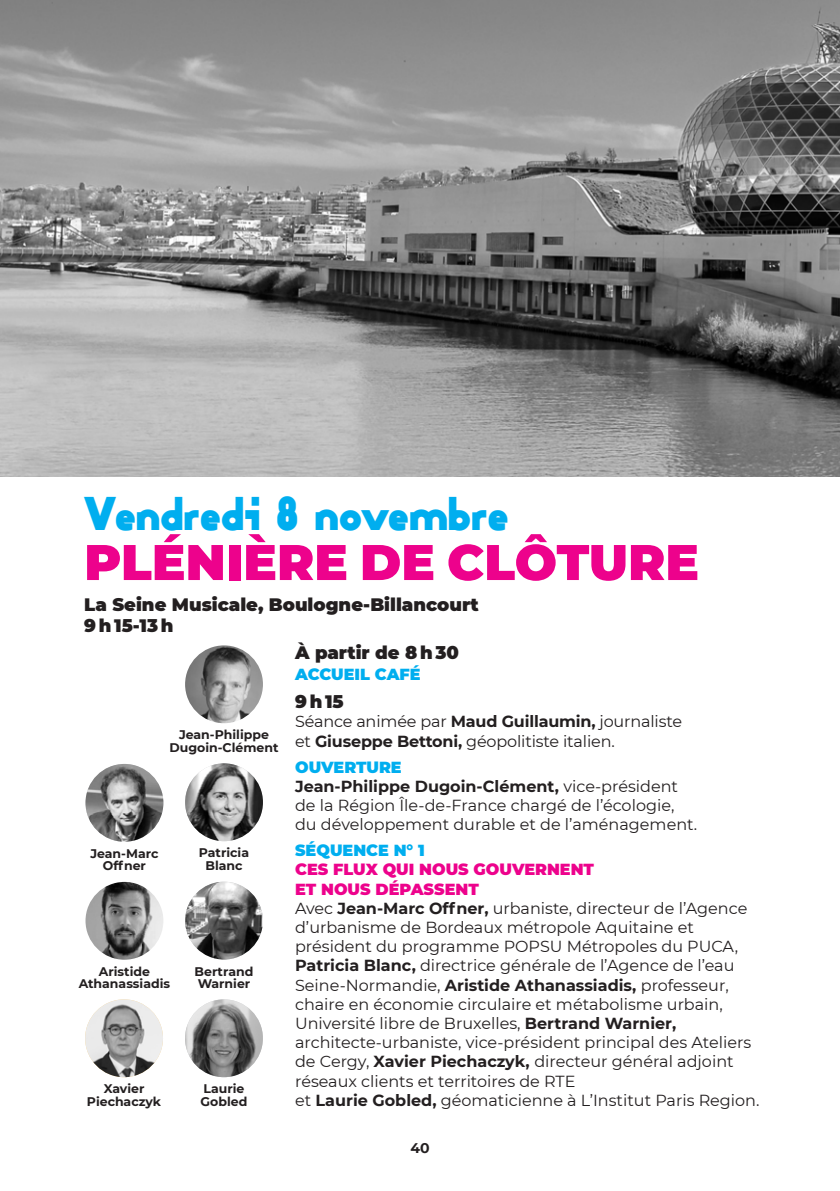
<style>
.page{position:relative;width:840px;height:1191px;background:#fff}
.page>*{position:absolute;margin:0;border:0;box-sizing:border-box;transform-origin:0 0}
.Titre_workshop{font:900 50px "Montserrat";color:#ed028c}
.t1{font:700 47px "koliko";color:#00aeef}
.t2{font:900 18px "Montserrat";color:#231f20}
.t3{font:16px/19.2px "Montserrat";color:#231f20}
.t4{font:900 16px/19.2px "Montserrat";color:#ed028c}
.t5{font:900 16px "Montserrat";color:#00aeef}
.t6{font:700 14px "Montserrat";color:#231f20}
.t7{font:700 12.4px/12.4px "Montserrat";color:#231f20;text-align:center}
.s1{font-weight:700}
</style>
<div class="page">
<img style="left:0;top:0;width:839px;height:476px">
<img style="left:85px;top:999px;width:78px;height:78px;border-radius:39px">
<img style="left:185px;top:645px;width:78px;height:78px;border-radius:39px">
<img style="left:185px;top:763px;width:78px;height:78px;border-radius:39px">
<img style="left:85px;top:882px;width:78px;height:77px;border-radius:39px">
<img style="left:185px;top:881px;width:78px;height:78px;border-radius:39px">
<img style="left:85px;top:764px;width:78px;height:77px;border-radius:39px">
<img style="left:185px;top:999px;width:78px;height:78px;border-radius:39px">
<p class="t1" style="left:84px;top:486px;width:427px">Vendredi 8 novembre</p>
<p class="Titre_workshop" style="left:84px;top:525px;width:616px">PLÉNIÈRE DE CLÔTURE</p>
<p class="t2" style="left:84px;top:591px;width:396px">La Seine Musicale, Boulogne-Billancourt</p>
<p class="t2" style="left:84px;top:612px;width:91px">9 h 15-13 h</p>
<p class="t7" style="left:169px;top:728px;width:110px">Jean-Philippe<br>Dugoin-Clément</p>
<p class="t7" style="left:90px;top:846px;width:69px">Jean-Marc<br>Offner</p>
<p class="t7" style="left:199px;top:846px;width:52px">Patricia<br>Blanc</p>
<p class="t7" style="left:79px;top:964px;width:93px">Aristide<br>Athanassiadis</p>
<p class="t7" style="left:194px;top:964px;width:60px;text-align:left">Bertrand<br>Warnier</p>
<p class="t7" style="left:87px;top:1082px;width:76px">Xavier<br>Piechaczyk</p>
<p class="t7" style="left:203px;top:1082px;width:42px">Laurie</p>
<p class="t7" style="left:200px;top:1094px;width:48px">Gobled</p>
<p class="t2" style="left:295px;top:639px;width:165px">À partir de 8 h 30</p>
<p class="t5" style="left:295px;top:663px;width:127px">ACCUEIL CAFÉ</p>
<p class="t2" style="left:295px;top:688px;width:50px">9 h 15</p>
<p class="t3" style="left:295px;top:711px;width:388px">Séance animée par <span class="s1">Maud Guillaumin,</span> journaliste</p>
<p class="t3" style="left:295px;top:730px;width:321px">et <span class="s1">Giuseppe Bettoni,</span> géopolitiste italien.</p>
<p class="t5" style="left:295px;top:755px;width:108px">OUVERTURE</p>
<p class="t3" style="left:295px;top:776px;width:403px"><span class="s1">Jean-Philippe Dugoin-Clément,</span> vice-président de la Région Île-de-France chargé de l’écologie, du développement durable et de l’aménagement.</p>
<p class="t5" style="left:295px;top:838px;width:131px">SÉQUENCE N° 1</p>
<p class="t4" style="left:295px;top:859px;width:300px">CES FLUX QUI NOUS GOUVERNENT<br>ET NOUS DÉPASSENT</p>
<p class="t3" style="left:295px;top:898px;width:457px">Avec <span class="s1">Jean-Marc Offner,</span> urbaniste, directeur de l’Agence d’urbanisme de Bordeaux métropole Aquitaine et président du programme POPSU Métropoles du PUCA, <span class="s1">Patricia Blanc,</span> directrice générale de l’Agence de l’eau Seine-Normandie, <span class="s1">Aristide Athanassiadis,</span> professeur, chaire en économie circulaire et métabolisme urbain, Université libre de Bruxelles, <span class="s1">Bertrand Warnier, </span>architecte-urbaniste, vice-président principal des Ateliers de Cergy, <span class="s1">Xavier Piechaczyk,</span> directeur général adjoint réseaux clients et territoires de RTE</p>
<p class="t3" style="left:295px;top:1090px;width:465px">et <span class="s1">Laurie Gobled,</span> géomaticienne à L’Institut Paris Region.</p>
<p class="t6" style="left:410px;top:1137px;width:21px">40</p>
</div>
